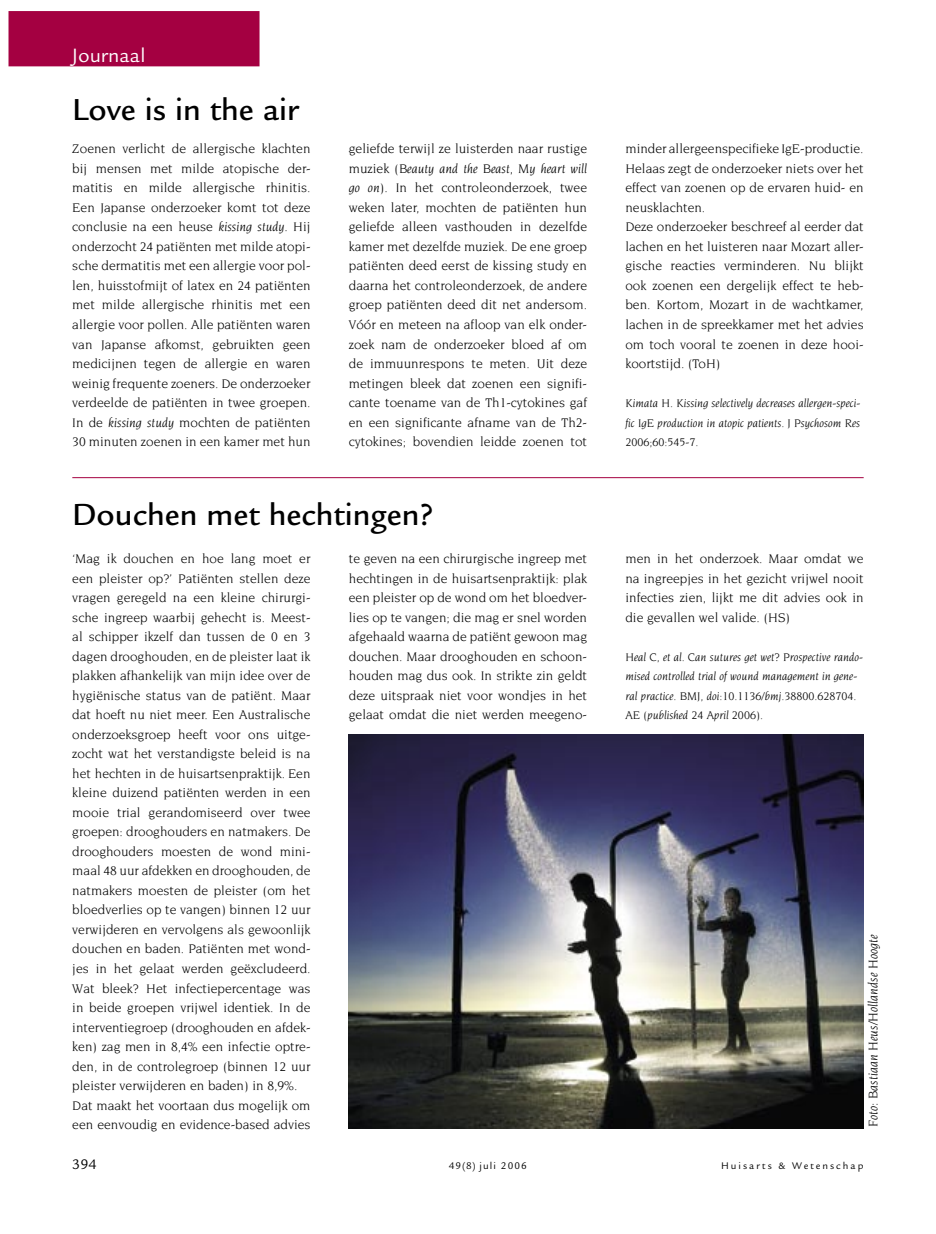
<style>
.page{position:relative;width:936px;height:1234px;background:#fff}
.page>*{position:absolute;margin:0;border:0;box-sizing:border-box;transform-origin:0 0}
.Artikelkop{font:500 33px "Legacy Sans";color:#000}
.Rubriekskop{font:21px "Legacy Sans";color:#fff}
.t1{font:15px "Legacy Sans";color:#000}
.t2{font:13.5px/19.5px "Novarese";color:#000;text-align:justify}
.t3{font:italic 13.5px "Novarese";color:#000}
.Literatuurlijst{font:italic 12px/19.5px "Novarese";color:#000}
.t4{font:10.5px "Legacy Sans";letter-spacing:.19em;color:#000}
.t5{font:10.5px "Legacy Sans";letter-spacing:.1em;color:#000}
.s1{font-style:italic}
</style>
<div class="page">
<div style="left:9px;top:11px;width:250px;height:55px;background:#a40041"></div>
<hr style="left:72px;top:477px;width:791px;height:1px;background:#a40041">
<img style="left:349px;top:734px;width:514px;height:394px">
<p class="Rubriekskop" style="left:72px;top:44px;width:75px">Journaal</p>
<p class="Artikelkop" style="left:72px;top:91px;width:228px">Love is in the air</p>
<p class="t2" style="left:72px;top:139px;width:240px">Zoenen verlicht de allergische klachten bij mensen met milde atopische der&shy;matitis en milde allergische rhinitis.<br>Een Japanse onderzoeker komt tot deze conclusie na een heuse <span class="s1">kissing study</span>. Hij onderzocht 24 patiënten met milde atopi&shy;sche dermatitis met een allergie voor pol&shy;len, huisstofmijt of latex en 24 patiënten met milde allergische rhinitis met een allergie voor pollen. Alle patiënten waren van Japanse afkomst, gebruikten geen medicijnen tegen de allergie en waren weinig frequente zoeners. De onderzoeker verdeelde de patiënten in twee groepen.<br>In de <span class="s1">kissing study</span> mochten de patiënten 30 minuten zoenen in een kamer met hun</p>
<p class="t2" style="left:349px;top:139px;width:240px">geliefde terwijl ze luisterden naar rustige muziek (<span class="s1">Beauty and the Beast</span>, <span class="s1">My heart will go on</span>). In het controleonderzoek, twee weken later, mochten de patiënten hun geliefde alleen vasthouden in dezelfde kamer met dezelfde muziek. De ene groep patiënten deed eerst de kissing study en daarna het controleonderzoek, de andere groep patiënten deed dit net andersom.<br>Vóór en meteen na afloop van elk onder&shy;zoek nam de onderzoeker bloed af om de immuunrespons te meten. Uit deze metingen bleek dat zoenen een signifi&shy;cante toename van de Th1-cytokines gaf en een significante afname van de Th2- cytokines; bovendien leidde zoenen tot</p>
<p class="t2" style="left:625px;top:139px;width:240px">minder allergeenspecifieke IgE-productie.<br>Helaas zegt de onderzoeker niets over het effect van zoenen op de ervaren huid- en neusklachten.</p>
<p class="t2" style="left:625px;top:217px;width:240px">Deze onderzoeker beschreef al eerder dat lachen en het luisteren naar Mozart aller&shy;gische reacties verminderen. Nu blijkt ook zoenen een dergelijk effect te heb&shy;ben. Kortom, Mozart in de wachtkamer, lachen in de spreekkamer met het advies om toch vooral te zoenen in deze hooi&shy;koortstijd. (ToH)</p>
<p class="Literatuurlijst" style="left:625px;top:393px;width:236px;text-align:justify">Kimata H. Kissing selectively decreases allergen-speci&shy;fic IgE production in atopic patients. J Psychosom Res 2006;60:545-7.</p>
<p class="Artikelkop" style="left:72px;top:496px;width:363px">Douchen met hechtingen?</p>
<p class="t2" style="left:72px;top:548px;width:240px">‘Mag ik douchen en hoe lang moet er een pleister op?’ Patiënten stellen deze vragen geregeld na een kleine chirurgi&shy;sche ingreep waarbij gehecht is. Meest&shy;al schipper ikzelf dan tussen de 0 en 3 dagen drooghouden, en de pleister laat ik plakken afhankelijk van mijn idee over de hygiënische status van de patiënt. Maar dat hoeft nu niet meer. Een Australische onderzoeksgroep heeft voor ons uitge&shy;zocht wat het verstandigste beleid is na het hechten in de huisartsenpraktijk. Een kleine duizend patiënten werden in een mooie trial gerandomiseerd over twee groepen: drooghouders en natmakers. De drooghouders moesten de wond mini&shy;maal 48 uur afdekken en drooghouden, de natmakers moesten de pleister (om het bloedverlies op te vangen) binnen 12 uur verwijderen en vervolgens als gewoonlijk douchen en baden. Patiënten met wond&shy;jes in het gelaat werden geëxcludeerd.<br>Wat bleek? Het infectiepercentage was in beide groepen vrijwel identiek. In de interventiegroep (drooghouden en afdek&shy;ken) zag men in 8,4% een infectie optre&shy;den, in de controlegroep (binnen 12 uur pleister verwijderen en baden) in 8,9%.</p>
<p class="t2" style="left:72px;top:1094px;width:240px">Dat maakt het voortaan dus mogelijk om een eenvoudig en evidence-based advies</p>
<p class="t2" style="left:349px;top:548px;width:240px">te geven na een chirurgische ingreep met hechtingen in de huisartsenpraktijk: plak een pleister op de wond om het bloedver&shy;lies op te vangen; die mag er snel worden afgehaald waarna de patiënt gewoon mag douchen. Maar drooghouden en schoon&shy;houden mag dus ook. In strikte zin geldt deze uitspraak niet voor wondjes in het gelaat omdat die niet werden meegeno-</p>
<p class="t2" style="left:625px;top:548px;width:240px">men in het onderzoek. Maar omdat we na ingreepjes in het gezicht vrijwel nooit infecties zien, lijkt me dit advies ook in die gevallen wel valide. (HS)</p>
<p class="Literatuurlijst" style="left:625px;top:646px;width:239px">Heal C, et al. Can sutures get wet? Prospective rando&shy;mised controlled trial of wound management in gene&shy;ral practice. BMJ, doi:10.1136/bmj.38800.628704.<br>AE (published 24 April 2006).</p>
<p class="t3" style="left:865px;top:1126px;width:194px;rotate:-90deg">Foto: Bastiaan Heus/Hollandse Hoogte</p>
<p class="t1" style="left:72px;top:1155px;width:26px">394</p>
<p class="t5" style="left:449px;top:1159px;width:79px">49(8) juli 2006</p>
<p class="t4" style="left:721px;top:1159px;width:144px">Huisarts &amp; Wetenschap</p>
</div>
